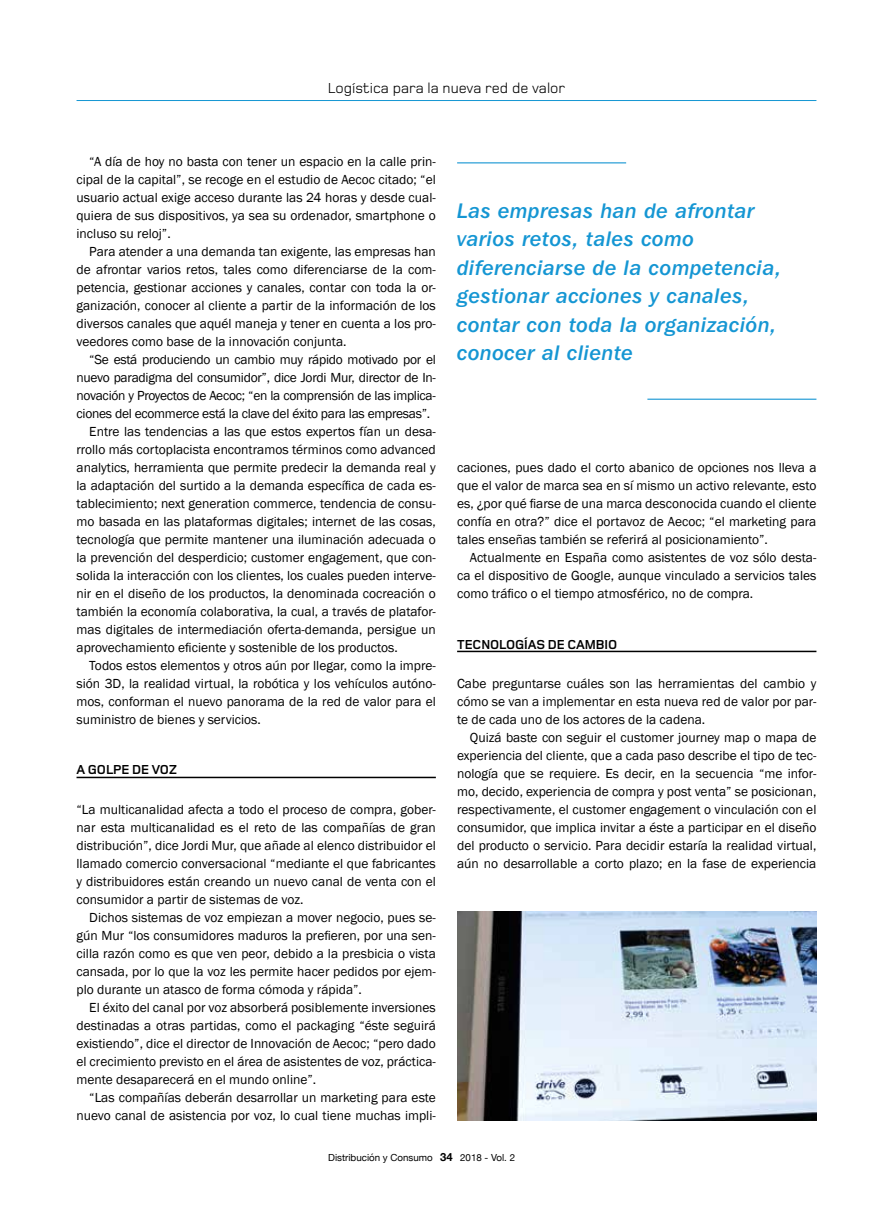
<style>
.page{position:relative;width:893px;height:1212px;background:#fff}
.page>*{position:absolute;margin:0;border:0;box-sizing:border-box;transform-origin:0 0}
.t1{font:21px/28.5px "Franklin Gothic IT Cby BT Med Ital";letter-spacing:.025em;color:#1596d3}
.t2{font:15px "Foundry Monoline";color:#000}
.t3{font:13.5px/18px "Franklin Gothic";color:#000;text-align:justify}
.t4{font:13.5px "Franklin Gothic";letter-spacing:-.02em;color:#000}
.t5{font:700 13.5px "Foundry Monoline";letter-spacing:-.005em;color:#000}
.t6{font:9.75px "Helvetica Neue";color:#000}
.s1{font-weight:700;font-size:11.25px}
</style>
<div class="page">
<hr style="left:77px;top:777px;width:359px;height:1px;background:#000">
<hr style="left:457px;top:651px;width:359px;height:1px;background:#000">
<img style="left:457px;top:911px;width:359px;height:209px">
<hr style="left:457px;top:162px;width:169px;height:1px;background:#1596d3">
<hr style="left:647px;top:399px;width:169px;height:1px;background:#1596d3">
<hr style="left:77px;top:100px;width:739px;height:1px;background:#1596d3">
<p class="t2" style="left:328px;top:79px;width:239px">Logística para la nueva red de valor</p>
<p class="t3" style="left:77px;top:153px;width:361px;text-indent:13px">“A día de hoy no basta con tener un espacio en la calle prin&shy;cipal de la capital”, se recoge en el estudio de Aecoc citado; “el usuario actual exige acceso durante las 24 horas y desde cual&shy;quiera de sus dispositivos, ya sea su ordenador, smartphone o incluso su reloj”.</p>
<p class="t3" style="left:77px;top:243px;width:361px;text-indent:13px">Para atender a una demanda tan exigente, las empresas han de afrontar varios retos, tales como diferenciarse de la com&shy;petencia, gestionar acciones y canales, contar con toda la or&shy;ganización, conocer al cliente a partir de la información de los diversos canales que aquél maneja y tener en cuenta a los pro&shy;veedores como base de la innovación conjunta.</p>
<p class="t4" style="left:89px;top:351px;width:348px">“Se está produciendo un cambio muy rápido motivado por el</p>
<p class="t4" style="left:77px;top:369px;width:361px">nuevo paradigma del consumidor”, dice Jordi Mur, director de In-</p>
<p class="t4" style="left:77px;top:387px;width:361px">novación y Proyectos de Aecoc; “en la comprensión de las implica-</p>
<p class="t4" style="left:77px;top:405px;width:355px">ciones del ecommerce está la clave del éxito para las empresas”.</p>
<p class="t3" style="left:89px;top:423px;width:348px">Entre las tendencias a las que estos expertos fían un desa-</p>
<p class="t3" style="left:77px;top:441px;width:361px">rrollo más cortoplacista encontramos términos como advanced</p>
<p class="t3" style="left:77px;top:459px;width:361px">analytics, herramienta que permite predecir la demanda real y</p>
<p class="t3" style="left:77px;top:477px;width:361px">la adaptación del surtido a la demanda específica de cada es-</p>
<p class="t3" style="left:77px;top:495px;width:361px">tablecimiento; next generation commerce, tendencia de consu-</p>
<p class="t3" style="left:77px;top:513px;width:361px">mo basada en las plataformas digitales; internet de las cosas,</p>
<p class="t3" style="left:77px;top:531px;width:361px">tecnología que permite mantener una iluminación adecuada o</p>
<p class="t3" style="left:77px;top:549px;width:361px">la prevención del desperdicio; customer engagement, que con-</p>
<p class="t3" style="left:77px;top:567px;width:361px">solida la interacción con los clientes, los cuales pueden interve-</p>
<p class="t3" style="left:77px;top:585px;width:361px">nir en el diseño de los productos, la denominada cocreación o</p>
<p class="t3" style="left:77px;top:603px;width:361px">también la economía colaborativa, la cual, a través de platafor-</p>
<p class="t3" style="left:77px;top:621px;width:361px">mas digitales de intermediación oferta-demanda, persigue un</p>
<p class="t3" style="left:77px;top:639px;width:323px">aprovechamiento eficiente y sostenible de los productos.</p>
<p class="t3" style="left:89px;top:657px;width:348px">Todos estos elementos y otros aún por llegar, como la impre-</p>
<p class="t3" style="left:77px;top:675px;width:361px">sión 3D, la realidad virtual, la robótica y los vehículos autóno-</p>
<p class="t3" style="left:77px;top:693px;width:361px">mos, conforman el nuevo panorama de la red de valor para el</p>
<p class="t3" style="left:77px;top:711px;width:186px">suministro de bienes y servicios.</p>
<p class="t5" style="left:77px;top:762px;width:102px">A GOLPE DE VOZ</p>
<p class="t3" style="left:77px;top:801px;width:361px">“La multicanalidad afecta a todo el proceso de compra, gober&shy;nar esta multicanalidad es el reto de las compañías de gran distribución”, dice Jordi Mur, que añade al elenco distribuidor el llamado comercio conversacional “mediante el que fabricantes y distribuidores están creando un nuevo canal de venta con el consumidor a partir de sistemas de voz.</p>
<p class="t3" style="left:77px;top:909px;width:361px;text-indent:13px">Dichos sistemas de voz empiezan a mover negocio, pues se&shy;gún Mur “los consumidores maduros la prefieren, por una sen&shy;cilla razón como es que ven peor, debido a la presbicia o vista cansada, por lo que la voz les permite hacer pedidos por ejem&shy;plo durante un atasco de forma cómoda y rápida”.</p>
<p class="t3" style="left:77px;top:999px;width:361px;text-indent:13px">El éxito del canal por voz absorberá posiblemente inversiones destinadas a otras partidas, como el packaging “éste seguirá existiendo”, dice el director de Innovación de Aecoc; “pero dado el crecimiento previsto en el área de asistentes de voz, práctica&shy;mente desaparecerá en el mundo online”.</p>
<p class="t3" style="left:77px;top:1089px;width:361px;text-align:right">“Las compañías deberán desarrollar un marketing para este nuevo canal de asistencia por voz, lo cual tiene muchas impli-</p>
<h1 class="t1" style="left:457px;top:196px;width:326px">Las empresas han de afrontar varios retos, tales como diferenciarse de la competencia, gestionar acciones y canales, contar con toda la organización, conocer al cliente</h1>
<p class="t3" style="left:457px;top:459px;width:361px">caciones, pues dado el corto abanico de opciones nos lleva a que el valor de marca sea en sí mismo un activo relevante, esto es, ¿por qué fiarse de una marca desconocida cuando el cliente confía en otra?” dice el portavoz de Aecoc; “el marketing para tales enseñas también se referirá al posicionamiento”.</p>
<p class="t3" style="left:457px;top:549px;width:361px;text-indent:13px">Actualmente en España como asistentes de voz sólo desta&shy;ca el dispositivo de Google, aunque vinculado a servicios tales como tráfico o el tiempo atmosférico, no de compra.</p>
<p class="t5" style="left:457px;top:636px;width:162px">TECNOLOGÍAS DE CAMBIO</p>
<p class="t3" style="left:457px;top:675px;width:361px">Cabe preguntarse cuáles son las herramientas del cambio y cómo se van a implementar en esta nueva red de valor por par&shy;te de cada uno de los actores de la cadena.</p>
<p class="t3" style="left:457px;top:729px;width:361px;text-indent:13px">Quizá baste con seguir el customer journey map o mapa de experiencia del cliente, que a cada paso describe el tipo de tec&shy;nología que se requiere. Es decir, en la secuencia “me infor&shy;mo, decido, experiencia de compra y post venta” se posicionan, respectivamente, el customer engagement o vinculación con el consumidor, que implica invitar a éste a participar en el diseño del producto o servicio. Para decidir estaría la realidad virtual, aún no desarrollable a corto plazo; en la fase de experiencia</p>
<p class="t6" style="left:328px;top:1150px;width:188px">Distribución y Consumo <span class="s1">34</span> 2018 - Vol. 2</p>
</div>
